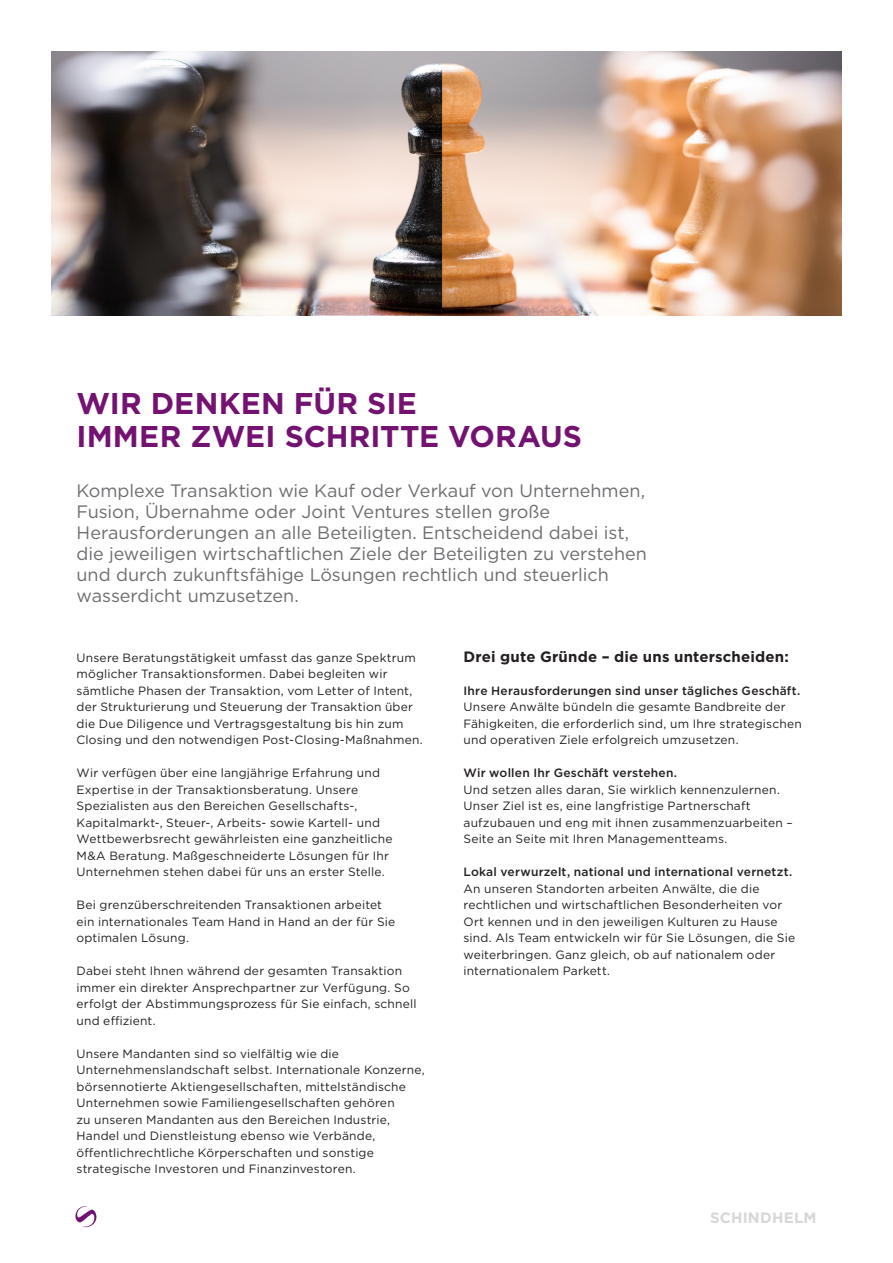
<style>
.page{position:relative;width:893px;height:1263px;background:#fff}
.page>*{position:absolute;margin:0;border:0;box-sizing:border-box;transform-origin:0 0}
._2022_Überschrift{font:700 30px "Gotham";color:#741272}
.Überschrift{font:18px/21px "Gotham";letter-spacing:-.005em;color:#6c6d70}
.Subtitel{font:700 15px "Gotham";letter-spacing:.01em;color:#231f20}
.t1{font:700 15px "Gotham";letter-spacing:.015em;color:#d6d7d9}
.pre-Text{font:12px/16.5px "Gotham";letter-spacing:.015em;color:#231f20}
.s1{font-weight:500}
</style>
<div class="page">
<svg style="left:75px;top:1206px;width:22px;height:21px"></svg>
<img style="left:51px;top:51px;width:791px;height:264px">
<p class="_2022_Überschrift" style="left:77px;top:384px;width:342px">WIR DENKEN FÜR SIE</p>
<p class="_2022_Überschrift" style="left:77px;top:417px;width:507px">IMMER ZWEI SCHRITTE VORAUS</p>
<p class="Überschrift" style="left:77px;top:479px;width:572px">Komplexe Transaktion wie Kauf oder Verkauf von Unternehmen, Fusion, Übernahme oder Joint Ventures stellen große Herausforderungen an alle Beteiligten. Entscheidend dabei ist, die jeweiligen wirtschaftlichen Ziele der Beteiligten zu verstehen und durch zukunftsfähige Lösungen rechtlich und steuerlich wasserdicht umzusetzen.</p>
<p class="pre-Text" style="left:77px;top:649px;width:348px">Unsere Beratungstätigkeit umfasst das ganze Spektrum möglicher Transaktionsformen. Dabei begleiten wir sämtliche Phasen der Transaktion, vom Letter of Intent, der Strukturierung und Steuerung der Transaktion über die Due Diligence und Vertragsgestaltung bis hin zum Closing und den notwendigen Post-Closing-Maßnahmen.</p>
<p class="pre-Text" style="left:77px;top:764px;width:318px">Wir verfügen über eine langjährige Erfahrung und Expertise in der Transaktionsberatung. Unsere Spezialisten aus den Bereichen Gesellschafts-, Kapitalmarkt-, Steuer-, Arbeits- sowie Kartell- und Wettbewerbsrecht gewährleisten eine ganzheitliche M&amp;A Beratung. Maßgeschneiderte Lösungen für Ihr Unternehmen stehen dabei für uns an erster Stelle.</p>
<p class="pre-Text" style="left:77px;top:896px;width:320px">Bei grenzüberschreitenden Transaktionen arbeitet ein internationales Team Hand in Hand an der für Sie optimalen Lösung.</p>
<p class="pre-Text" style="left:77px;top:962px;width:342px">Dabei steht Ihnen während der gesamten Transaktion immer ein direkter Ansprechpartner zur Verfügung. So erfolgt der Abstimmungsprozess für Sie einfach, schnell und effizient.</p>
<p class="pre-Text" style="left:77px;top:1045px;width:350px">Unsere Mandanten sind so vielfältig wie die Unternehmenslandschaft selbst. Internationale Konzerne, börsennotierte Aktiengesellschaften, mittelständische Unternehmen sowie Familiengesellschaften gehören<br>zu unseren Mandanten aus den Bereichen Industrie, Handel und Dienstleistung ebenso wie Verbände, öffentlichrechtliche Körperschaften und sonstige strategische Investoren und Finanzinvestoren.</p>
<p class="Subtitel" style="left:463px;top:646px;width:327px">Drei gute Gründe – die uns unterscheiden:</p>
<p class="pre-Text" style="left:463px;top:682px;width:340px"><span class="s1">Ihre Herausforderungen sind unser tägliches Geschäft.<br></span>Unsere Anwälte bündeln die gesamte Bandbreite der Fähigkeiten, die erforderlich sind, um Ihre strategischen und operativen Ziele erfolgreich umzusetzen.</p>
<p class="pre-Text" style="left:463px;top:764px;width:331px"><span class="s1">Wir wollen Ihr Geschäft verstehen.<br></span>Und setzen alles daran, Sie wirklich kennenzulernen.<br>Unser Ziel ist es, eine langfristige Partnerschaft aufzubauen und eng mit ihnen zusammenzuarbeiten – Seite an Seite mit Ihren Managementteams.</p>
<p class="pre-Text" style="left:463px;top:863px;width:333px"><span class="s1">Lokal verwurzelt, national und international vernetzt.<br></span>An unseren Standorten arbeiten Anwälte, die die rechtlichen und wirtschaftlichen Besonderheiten vor Ort kennen und in den jeweiligen Kulturen zu Hause sind. Als Team entwickeln wir für Sie Lösungen, die Sie weiterbringen. Ganz gleich, ob auf nationalem oder internationalem Parkett.</p>
<p class="t1" style="left:710px;top:1207px;width:108px">SCHINDHELM</p>
</div>
